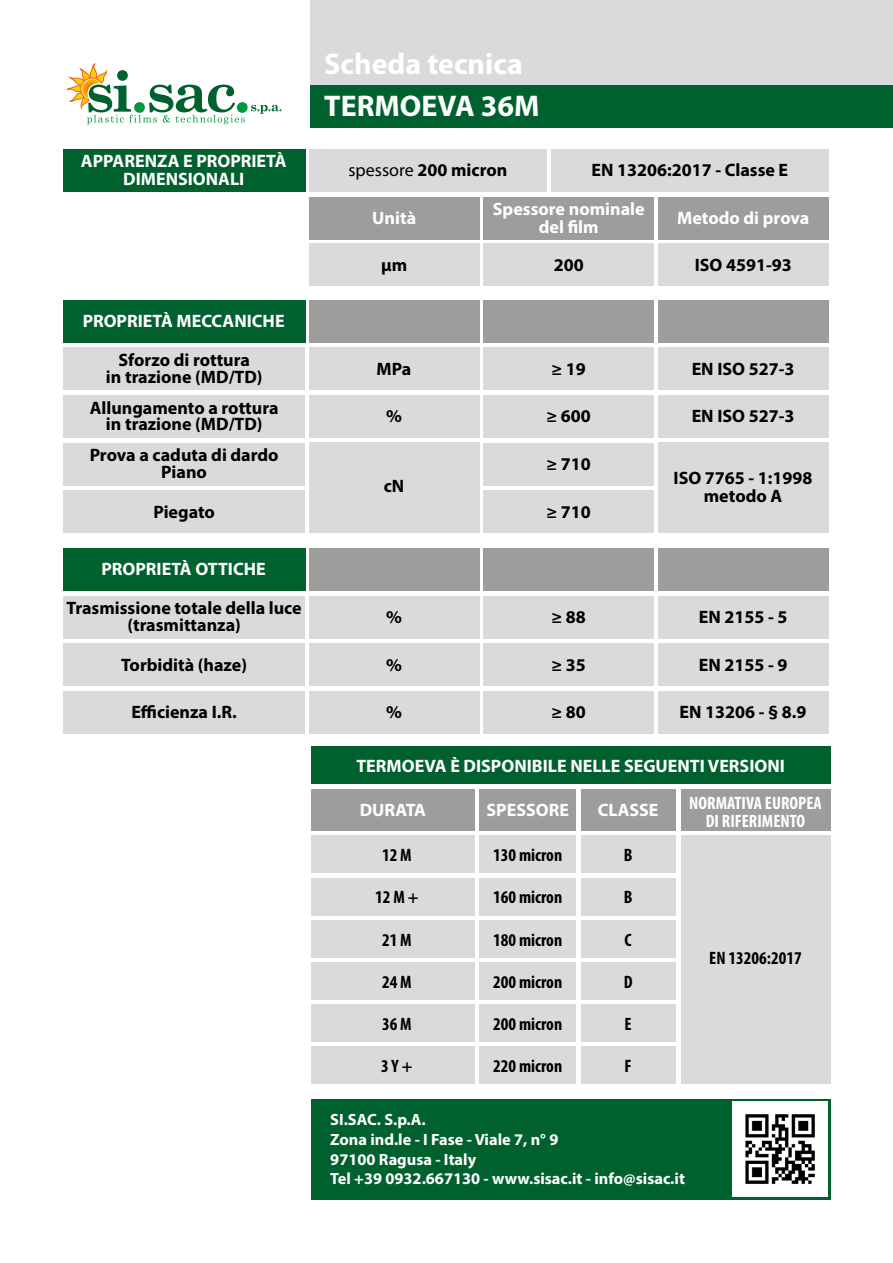
<style>
.page{position:relative;width:893px;height:1263px;background:#fff}
.page>*{position:absolute;margin:0;border:0;box-sizing:border-box;transform-origin:0 0}
.t1{font:700 30px/42.5px "Myriad Pro";color:#fff}
.t2{font:700 18px/16.5px "Myriad Pro";color:#000;text-align:center}
.t3{font:700 18px/18px "Myriad Pro";color:#fff;text-align:center}
.t4{font:700 condensed 18px "Myriad Pro";color:#000}
.t5{font:700 condensed 18px/18px "Myriad Pro";color:#fff;text-align:center}
.t6{font:700 16.35px/19.6px "Myriad Pro";color:#fff}
.s1{font-weight:400}
</style>
<div class="page">
<div style="left:311px;top:0;width:582px;height:85px;background:#dadada"></div>
<svg style="left:67px;top:64px;width:214px;height:60px"></svg>
<div style="left:311px;top:85px;width:582px;height:43px;background:#00612f"></div>
<div style="left:309px;top:197px;width:171px;height:42px;background:#9d9d9c"></div>
<div style="left:309px;top:244px;width:171px;height:42px;background:#dadada"></div>
<div style="left:483px;top:197px;width:171px;height:42px;background:#9d9d9c"></div>
<div style="left:483px;top:244px;width:171px;height:42px;background:#dadada"></div>
<div style="left:658px;top:197px;width:171px;height:42px;background:#9d9d9c"></div>
<div style="left:658px;top:244px;width:171px;height:42px;background:#dadada"></div>
<div style="left:63px;top:149px;width:243px;height:42px;background:#00612f"></div>
<div style="left:309px;top:149px;width:238px;height:42px;background:#dadada"></div>
<div style="left:551px;top:149px;width:278px;height:42px;background:#dadada"></div>
<div style="left:311px;top:1099px;width:519px;height:100px;background:#00612f"></div>
<img style="left:732px;top:1101px;width:96px;height:96px">
<div style="left:309px;top:443px;width:170px;height:90px;background:#dadada"></div>
<div style="left:658px;top:443px;width:170px;height:90px;background:#dadada"></div>
<div style="left:309px;top:348px;width:170px;height:42px;background:#dadada"></div>
<div style="left:309px;top:596px;width:170px;height:42px;background:#dadada"></div>
<div style="left:309px;top:395px;width:170px;height:43px;background:#dadada"></div>
<div style="left:309px;top:644px;width:170px;height:42px;background:#dadada"></div>
<div style="left:309px;top:691px;width:170px;height:43px;background:#dadada"></div>
<div style="left:63px;top:348px;width:242px;height:42px;background:#dadada"></div>
<div style="left:63px;top:596px;width:242px;height:42px;background:#dadada"></div>
<div style="left:63px;top:395px;width:242px;height:43px;background:#dadada"></div>
<div style="left:63px;top:644px;width:242px;height:42px;background:#dadada"></div>
<div style="left:63px;top:691px;width:242px;height:43px;background:#dadada"></div>
<div style="left:63px;top:443px;width:242px;height:42px;background:#dadada"></div>
<div style="left:63px;top:490px;width:242px;height:43px;background:#dadada"></div>
<div style="left:309px;top:300px;width:170px;height:42px;background:#9d9d9c"></div>
<div style="left:309px;top:548px;width:170px;height:43px;background:#9d9d9c"></div>
<div style="left:483px;top:348px;width:171px;height:42px;background:#dadada"></div>
<div style="left:483px;top:596px;width:171px;height:42px;background:#dadada"></div>
<div style="left:483px;top:395px;width:171px;height:43px;background:#dadada"></div>
<div style="left:483px;top:644px;width:171px;height:42px;background:#dadada"></div>
<div style="left:483px;top:691px;width:171px;height:43px;background:#dadada"></div>
<div style="left:483px;top:443px;width:171px;height:42px;background:#dadada"></div>
<div style="left:483px;top:490px;width:171px;height:43px;background:#dadada"></div>
<div style="left:483px;top:300px;width:171px;height:42px;background:#9d9d9c"></div>
<div style="left:483px;top:548px;width:171px;height:43px;background:#9d9d9c"></div>
<div style="left:658px;top:348px;width:170px;height:42px;background:#dadada"></div>
<div style="left:658px;top:596px;width:170px;height:42px;background:#dadada"></div>
<div style="left:658px;top:395px;width:170px;height:43px;background:#dadada"></div>
<div style="left:658px;top:644px;width:170px;height:42px;background:#dadada"></div>
<div style="left:658px;top:691px;width:170px;height:43px;background:#dadada"></div>
<div style="left:658px;top:300px;width:170px;height:42px;background:#9d9d9c"></div>
<div style="left:658px;top:548px;width:170px;height:43px;background:#9d9d9c"></div>
<div style="left:63px;top:300px;width:242px;height:42px;background:#00612f"></div>
<div style="left:63px;top:548px;width:242px;height:43px;background:#00612f"></div>
<div style="left:681px;top:836px;width:149px;height:248px;background:#dadada"></div>
<div style="left:311px;top:746px;width:520px;height:38px;background:#00612f"></div>
<div style="left:311px;top:836px;width:164px;height:37px;background:#dadada"></div>
<div style="left:311px;top:789px;width:164px;height:42px;background:#9d9d9c"></div>
<div style="left:311px;top:878px;width:164px;height:37px;background:#dadada"></div>
<div style="left:311px;top:920px;width:164px;height:37px;background:#dadada"></div>
<div style="left:311px;top:962px;width:164px;height:38px;background:#dadada"></div>
<div style="left:311px;top:1004px;width:164px;height:38px;background:#dadada"></div>
<div style="left:311px;top:1047px;width:164px;height:37px;background:#dadada"></div>
<div style="left:479px;top:836px;width:97px;height:37px;background:#dadada"></div>
<div style="left:479px;top:789px;width:97px;height:42px;background:#9d9d9c"></div>
<div style="left:479px;top:878px;width:97px;height:37px;background:#dadada"></div>
<div style="left:479px;top:920px;width:97px;height:37px;background:#dadada"></div>
<div style="left:479px;top:962px;width:97px;height:38px;background:#dadada"></div>
<div style="left:479px;top:1004px;width:97px;height:38px;background:#dadada"></div>
<div style="left:479px;top:1047px;width:97px;height:37px;background:#dadada"></div>
<div style="left:581px;top:836px;width:94px;height:37px;background:#dadada"></div>
<div style="left:681px;top:789px;width:149px;height:42px;background:#9d9d9c"></div>
<div style="left:581px;top:789px;width:94px;height:42px;background:#9d9d9c"></div>
<div style="left:581px;top:878px;width:94px;height:37px;background:#dadada"></div>
<div style="left:581px;top:920px;width:94px;height:37px;background:#dadada"></div>
<div style="left:581px;top:962px;width:94px;height:38px;background:#dadada"></div>
<div style="left:581px;top:1004px;width:94px;height:38px;background:#dadada"></div>
<div style="left:581px;top:1047px;width:94px;height:37px;background:#dadada"></div>
<p class="t3" style="left:81px;top:152px;width:207px">APPARENZA E PROPRIETÀ<br>DIMENSIONALI</p>
<p class="t3" style="left:83px;top:311px;width:203px">PROPRIETÀ MECCANICHE</p>
<p class="t2" style="left:106px;top:351px;width:158px">Sforzo di rottura<br>in trazione (MD/TD)</p>
<p class="t2" style="left:90px;top:399px;width:190px">Allungamento a rottura in trazione (MD/TD)</p>
<p class="t2" style="left:90px;top:446px;width:190px">Prova a caduta di dardo<br>Piano</p>
<p class="t2" style="left:153px;top:503px;width:63px">Piegato</p>
<p class="t3" style="left:101px;top:560px;width:166px">PROPRIETÀ OTTICHE</p>
<p class="t2" style="left:67px;top:599px;width:237px">Trasmissione totale della luce (trasmittanza)</p>
<p class="t2" style="left:121px;top:656px;width:127px">Torbidità (haze)</p>
<p class="t2" style="left:131px;top:703px;width:107px">Efficienza I.R.</p>
<h1 class="t1" style="left:324px;top:41px;width:217px">Scheda tecnica<br>TERMOEVA 36M</h1>
<p class="t2" style="left:348px;top:161px;width:160px"><span class="s1">spessore</span> 200 micron</p>
<p class="t2" style="left:591px;top:161px;width:198px">EN 13206:2017 - Classe E</p>
<p class="t3" style="left:372px;top:208px;width:45px">Unità</p>
<p class="t2" style="left:381px;top:256px;width:28px">μm</p>
<p class="t3" style="left:493px;top:200px;width:153px">Spessore nominale del film</p>
<p class="t2" style="left:554px;top:256px;width:31px">200</p>
<p class="t3" style="left:677px;top:208px;width:134px">Metodo di prova</p>
<p class="t2" style="left:695px;top:256px;width:99px">ISO 4591-93</p>
<p class="t2" style="left:377px;top:360px;width:36px">MPa</p>
<p class="t2" style="left:551px;top:360px;width:36px">≥ 19</p>
<p class="t2" style="left:692px;top:360px;width:104px">EN ISO 527-3</p>
<p class="t2" style="left:386px;top:407px;width:17px">%</p>
<p class="t2" style="left:546px;top:407px;width:46px">≥ 600</p>
<p class="t2" style="left:692px;top:407px;width:104px">EN ISO 527-3</p>
<p class="t2" style="left:546px;top:455px;width:46px">≥ 710</p>
<p class="t2" style="left:546px;top:503px;width:46px">≥ 710</p>
<p class="t2" style="left:384px;top:477px;width:22px">cN</p>
<p class="t2" style="left:673px;top:469px;width:141px;line-height:18px">ISO 7765 - 1:1998 metodo A</p>
<p class="t2" style="left:386px;top:608px;width:17px">%</p>
<p class="t2" style="left:551px;top:608px;width:36px">≥ 88</p>
<p class="t2" style="left:699px;top:608px;width:90px">EN 2155 - 5</p>
<p class="t2" style="left:699px;top:656px;width:90px">EN 2155 - 9</p>
<p class="t2" style="left:679px;top:703px;width:129px">EN 13206 - § 8.9</p>
<p class="t3" style="left:356px;top:756px;width:430px">TERMOEVA È DISPONIBILE NELLE SEGUENTI VERSIONI</p>
<p class="t3" style="left:360px;top:800px;width:68px">DURATA</p>
<p class="t2" style="left:386px;top:656px;width:17px">%</p>
<p class="t2" style="left:386px;top:703px;width:17px">%</p>
<p class="t2" style="left:551px;top:656px;width:36px">≥ 35</p>
<p class="t2" style="left:551px;top:703px;width:36px">≥ 80</p>
<p class="t5" style="left:689px;top:793px;width:134px">NORMATIVA EUROPEA<br>DI RIFERIMENTO</p>
<p class="t3" style="left:486px;top:800px;width:84px">SPESSORE</p>
<p class="t3" style="left:598px;top:800px;width:62px">CLASSE</p>
<p class="t4" style="left:382px;top:844px;width:31px">12 M</p>
<p class="t4" style="left:375px;top:886px;width:45px">12 M +</p>
<p class="t4" style="left:382px;top:928px;width:31px">21 M</p>
<p class="t4" style="left:382px;top:970px;width:31px">24 M</p>
<p class="t4" style="left:382px;top:1013px;width:31px">36 M</p>
<p class="t4" style="left:381px;top:1055px;width:33px">3 Y +</p>
<p class="t4" style="left:493px;top:844px;width:71px">130 micron</p>
<p class="t4" style="left:493px;top:886px;width:71px">160 micron</p>
<p class="t4" style="left:493px;top:928px;width:71px">180 micron</p>
<p class="t4" style="left:493px;top:970px;width:71px">200 micron</p>
<p class="t4" style="left:493px;top:1013px;width:71px">200 micron</p>
<p class="t4" style="left:493px;top:1055px;width:71px">220 micron</p>
<p class="t4" style="left:624px;top:844px;width:10px">B</p>
<p class="t4" style="left:624px;top:886px;width:10px">B</p>
<p class="t4" style="left:624px;top:928px;width:9px">C</p>
<p class="t4" style="left:624px;top:970px;width:10px">D</p>
<p class="t4" style="left:625px;top:1013px;width:9px">E</p>
<p class="t4" style="left:625px;top:1055px;width:9px">F</p>
<p class="t6" style="left:330px;top:1109px;width:356px">SI.SAC. S.p.A.<br>Zona ind.le - I Fase - Viale 7, n° 9<br>97100 Ragusa - Italy<br>Tel +39 0932.667130 - www.sisac.it - info@sisac.it</p>
<p class="t4" style="left:709px;top:947px;width:94px">EN 13206:2017</p>
</div>
